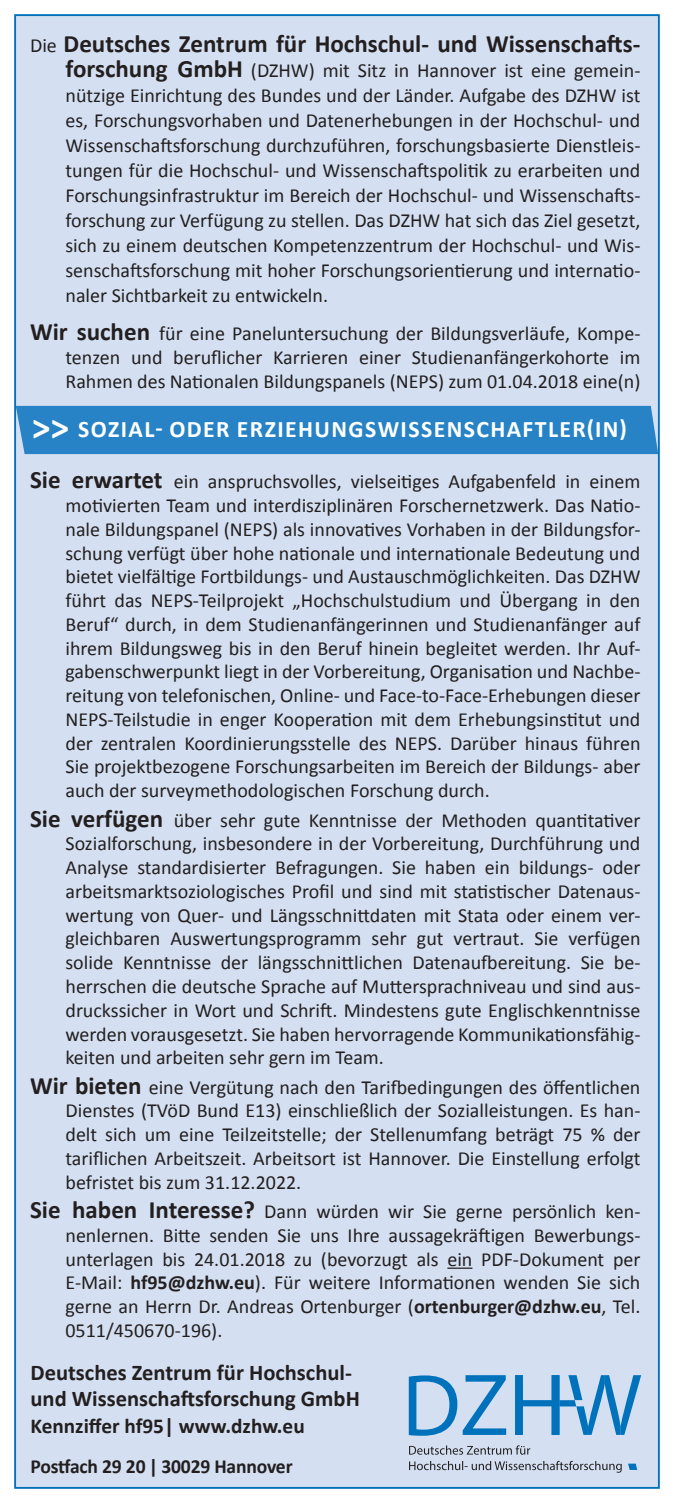
<style>
.page{position:relative;width:674px;height:1503px;background:#fff}
.page>*{position:absolute;margin:0;border:0;box-sizing:border-box;transform-origin:0 0}
.Fließtext_mit_Auszei{font:700 25px "Calibri";color:#231f20}
.Stellenbezeichnung{font:700 23.75px "Calibri";letter-spacing:.06em;color:#fff}
.calibri_7_5_fett{font:700 22.5px/26.2px "Calibri";color:#231f20}
.calibri_7_5_fett-2{font:700 21.25px "Calibri";color:#231f20}
.Fließtext_mit_Auszei-2{font:20px/23.8px "Calibri";color:#231f20;text-align:justify}
.calibri_7_5_fett-3{font:700 20px "Calibri";letter-spacing:-.01em;color:#231f20}
.s1{font-weight:400;font-size:20px}
.s2{font-weight:700;font-size:25px}
.s3{font-size:37.5px}
.s4{font-weight:700}
</style>
<div class="page">
<div style="left:14px;top:14px;width:645px;height:1474px;background:#d4e0f1;border:2px solid #0072bc"></div>
<svg style="left:409px;top:1460px;width:212px;height:12px"></svg>
<svg style="left:409px;top:1445px;width:121px;height:9px"></svg>
<svg style="left:408px;top:1375px;width:98px;height:60px"></svg>
<svg style="left:628px;top:1463px;width:9px;height:6px"></svg>
<svg style="left:515px;top:1375px;width:125px;height:59px"></svg>
<div style="left:16px;top:406px;width:641px;height:48px;background:#2783c5"></div>
<svg style="left:447px;top:1267px;width:25px;height:1px"></svg>
<p class="Fließtext_mit_Auszei" style="left:30px;top:26px;width:611px"><span class="s1">Die</span> Deutsches Zentrum für Hochschul- und Wissenschafts-</p>
<p class="Fließtext_mit_Auszei-2" style="left:65px;top:57px;width:576px;line-height:25px"><span class="s2">forschung GmbH</span> (DZHW) mit Sitz in Hannover ist eine gemein&shy;nützige Einrichtung des Bundes und der Länder. Aufgabe des DZHW ist es, Forschungsvorhaben und Datenerhebungen in der Hochschul- und Wissenschaftsforschung durchzuführen, forschungsbasierte Dienstleis&shy;tungen für die Hochschul- und Wissenschaftspolitik zu erarbeiten und Forschungsinfrastruktur im Bereich der Hochschul- und Wissenschafts&shy;forschung zur Verfügung zu stellen. Das DZHW hat sich das Ziel gesetzt, sich zu einem deutschen Kompetenzzentrum der Hochschul- und Wis&shy;senschaftsforschung mit hoher Forschungsorientierung und internatio&shy;naler Sichtbarkeit zu entwickeln.</p>
<p class="Fließtext_mit_Auszei-2" style="left:65px;top:321px;width:576px;text-indent:-35px"><span class="s2">Wir suchen</span> für eine Paneluntersuchung der Bildungsverläufe, Kompe&shy;tenzen und beruflicher Karrieren einer Studienanfängerkohorte im Rahmen des Nationalen Bildungspanels (NEPS) zum 01.04.2018 eine(n)</p>
<p class="Stellenbezeichnung" style="left:32px;top:412px;width:596px"><span class="s3">&gt;&gt;</span> SOZIAL- ODER ERZIEHUNGSWISSENSCHAFTLER(IN)</p>
<p class="Fließtext_mit_Auszei-2" style="left:65px;top:469px;width:576px;text-indent:-35px"><span class="s2">Sie erwartet</span> ein anspruchsvolles, vielseitiges Aufgabenfeld in einem motivierten Team und interdisziplinären Forschernetzwerk. Das Natio&shy;nale Bildungspanel (NEPS) als innovatives Vorhaben in der Bildungsfor&shy;schung verfügt über hohe nationale und internationale Bedeutung und bietet vielfältige Fortbildungs- und Austauschmöglichkeiten. Das DZHW führt das NEPS-Teilprojekt „Hochschulstudium und Übergang in den Beruf“ durch, in dem Studienanfängerinnen und Studienanfänger auf ihrem Bildungsweg bis in den Beruf hinein begleitet werden. Ihr Auf&shy;gabenschwerpunkt liegt in der Vorbereitung, Organisation und Nachbe&shy;reitung von telefonischen, Online- und Face-to-Face-Erhebungen dieser NEPS-Teilstudie in enger Kooperation mit dem Erhebungsinstitut und der zentralen Koordinierungsstelle des NEPS. Darüber hinaus führen Sie projektbezogene Forschungsarbeiten im Bereich der Bildungs- aber auch der surveymethodologischen Forschung durch.</p>
<p class="Fließtext_mit_Auszei-2" style="left:65px;top:807px;width:576px;text-indent:-35px"><span class="s2">Sie verfügen</span> über sehr gute Kenntnisse der Methoden quantitativer Sozialforschung, insbesondere in der Vorbereitung, Durchführung und Analyse standardisierter Befragungen. Sie haben ein bildungs- oder arbeitsmarktsoziologisches Profil und sind mit statistischer Datenaus&shy;wertung von Quer- und Längsschnittdaten mit Stata oder einem ver&shy;gleichbaren Auswertungsprogramm sehr gut vertraut. Sie verfügen solide Kenntnisse der längsschnittlichen Datenaufbereitung. Sie be&shy;herrschen die deutsche Sprache auf Muttersprachniveau und sind aus&shy;druckssicher in Wort und Schrift. Mindestens gute Englischkenntnisse werden vorausgesetzt. Sie haben hervorragende Kommunikationsfähig&shy;keiten und arbeiten sehr gern im Team.</p>
<p class="Fließtext_mit_Auszei-2" style="left:65px;top:1074px;width:576px;text-indent:-35px"><span class="s2">Wir bieten</span> eine Vergütung nach den Tarifbedingungen des öffentlichen Dienstes (TVöD Bund E13) einschließlich der Sozialleistungen. Es han&shy;delt sich um eine Teilzeitstelle; der Stellenumfang beträgt 75 % der tariflichen Arbeitszeit. Arbeitsort ist Hannover. Die Einstellung erfolgt befristet bis zum 31.12.2022.</p>
<p class="Fließtext_mit_Auszei-2" style="left:65px;top:1199px;width:576px;text-indent:-35px"><span class="s2">Sie haben Interesse?</span> Dann würden wir Sie gerne persönlich ken&shy;nenlernen. Bitte senden Sie uns Ihre aussagekräftigen Bewerbungs&shy;unterlagen bis 24.01.2018 zu (bevorzugt als ein PDF-Dokument per E-Mail: <span class="s4">hf95@dzhw.eu</span>). Für weitere Informationen wenden Sie sich gerne an Herrn Dr. Andreas Ortenburger (<span class="s4">ortenburger@dzhw.eu</span>, Tel.<br>0511/450670-196).</p>
<p class="calibri_7_5_fett" style="left:30px;top:1358px;width:331px">Deutsches Zentrum für Hochschul&shy;und Wissenschaftsforschung GmbH</p>
<p class="calibri_7_5_fett-2" style="left:30px;top:1410px;width:275px">Kennziffer hf95| www.dzhw.eu</p>
<p class="calibri_7_5_fett-3" style="left:30px;top:1451px;width:263px">Postfach 29 20 | 30029 Hannover</p>
</div>
